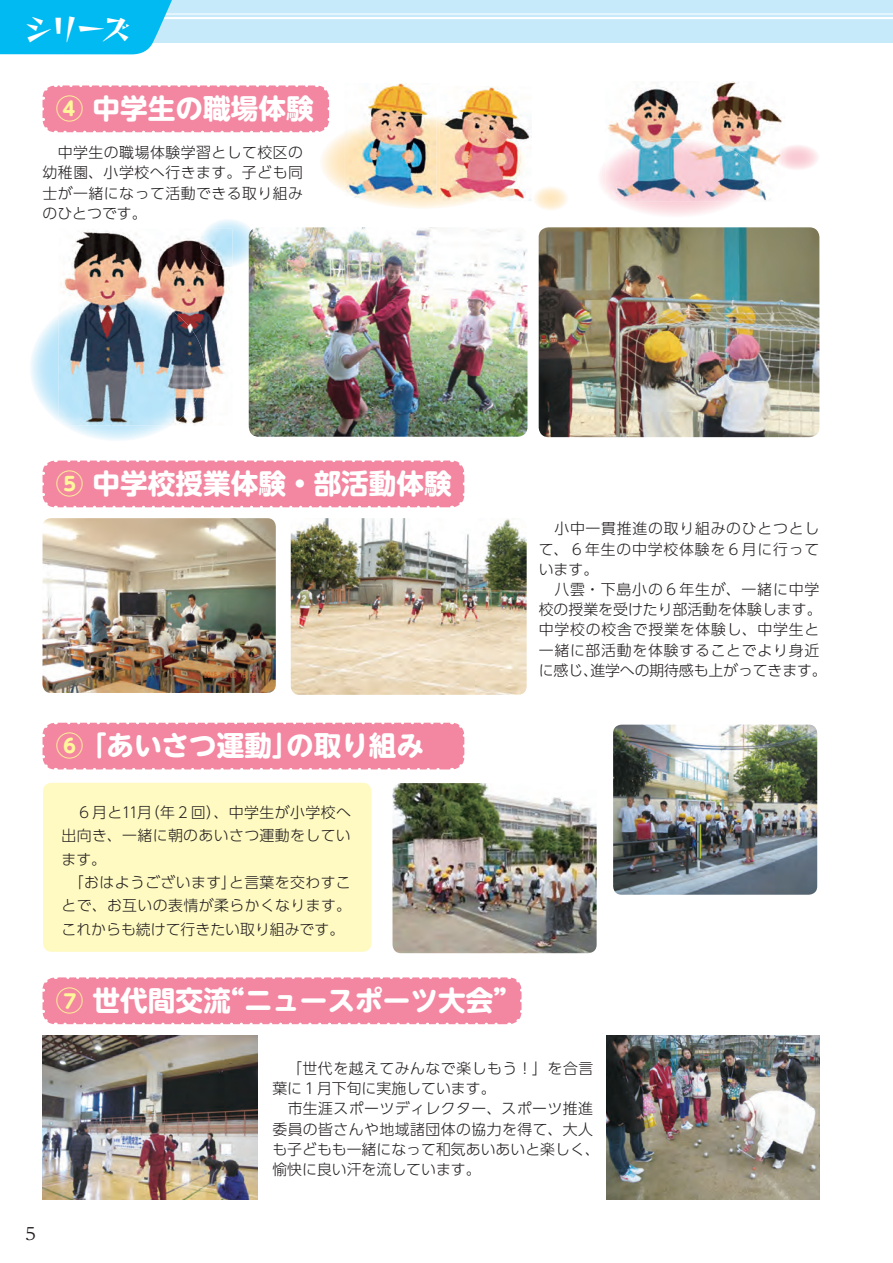
<style>
.page{position:relative;width:893px;height:1263px;background:#fff}
.page>*{position:absolute;margin:0;border:0;box-sizing:border-box;transform-origin:0 0}
.t1{font:29.7px "Reggae CID B";color:#fff}
.t2{font:700 27.6px "UD Shin M Go Pro";color:#fff}
.t3{font:16.95px "UD Reimin Pro";color:#231f20}
.t4{font:300 14.85px/20.2px "UD Shin Go Pro";letter-spacing:.03em;color:#231f20;text-align:justify}
.t5{font:300 14.85px/20.2px "UD Shin Go Pro";letter-spacing:.05em;color:#231f20;text-align:center}
.t6{font:300 14.85px "UD Shin Go Pro";color:#231f20}
.s1{color:#fff79a}
</style>
<div class="page">
<div style="left:0;top:0;width:893px;height:43px;background:#c6eafa"></div>
<hr style="left:149px;top:17px;width:744px;height:2px;background:#fff">
<hr style="left:149px;top:13px;width:744px;height:2px;background:#fff">
<svg style="left:0;top:0;width:177px;height:54px;background:#15bff2"></svg>
<img style="left:207px;top:220px;width:42px;height:47px">
<img style="left:31px;top:315px;width:139px;height:125px">
<img style="left:249px;top:227px;width:278px;height:210px">
<img style="left:539px;top:227px;width:280px;height:210px">
<div style="left:43px;top:85px;width:286px;height:47px;background:#f386a0;border-radius:13px"></div>
<svg style="left:42px;top:109px;width:14px;height:24px"></svg>
<svg style="left:65px;top:118px;width:264px;height:15px"></svg>
<svg style="left:316px;top:85px;width:14px;height:24px"></svg>
<svg style="left:42px;top:85px;width:265px;height:15px"></svg>
<img style="left:43px;top:518px;width:233px;height:175px">
<img style="left:291px;top:518px;width:236px;height:177px">
<div style="left:43px;top:460px;width:421px;height:47px;background:#f386a0;border-radius:13px"></div>
<svg style="left:42px;top:484px;width:14px;height:24px"></svg>
<svg style="left:65px;top:493px;width:400px;height:15px"></svg>
<svg style="left:452px;top:460px;width:13px;height:24px"></svg>
<svg style="left:42px;top:460px;width:400px;height:15px"></svg>
<div style="left:43px;top:783px;width:328px;height:169px;background:#fffac1;border-radius:9px"></div>
<img style="left:613px;top:725px;width:204px;height:170px">
<img style="left:392px;top:783px;width:205px;height:170px">
<div style="left:43px;top:723px;width:421px;height:46px;background:#f386a0;border-radius:13px"></div>
<svg style="left:42px;top:746px;width:14px;height:24px"></svg>
<svg style="left:65px;top:755px;width:400px;height:15px"></svg>
<svg style="left:452px;top:723px;width:13px;height:23px"></svg>
<svg style="left:42px;top:722px;width:400px;height:15px"></svg>
<img style="left:43px;top:1036px;width:215px;height:163px">
<img style="left:607px;top:1036px;width:213px;height:163px">
<div style="left:43px;top:977px;width:479px;height:47px;background:#f386a0;border-radius:13px"></div>
<svg style="left:42px;top:1001px;width:14px;height:24px"></svg>
<svg style="left:65px;top:1010px;width:457px;height:15px"></svg>
<svg style="left:509px;top:977px;width:13px;height:24px"></svg>
<svg style="left:42px;top:977px;width:457px;height:15px"></svg>
<img style="left:607px;top:81px;width:176px;height:120px">
<img style="left:776px;top:147px;width:9px;height:21px">
<img style="left:605px;top:138px;width:150px;height:64px">
<img style="left:458px;top:86px;width:74px;height:115px">
<img style="left:437px;top:116px;width:88px;height:85px">
<img style="left:364px;top:83px;width:64px;height:32px">
<img style="left:345px;top:115px;width:92px;height:83px">
<img style="left:437px;top:116px;width:3px;height:82px">
<img style="left:61px;top:231px;width:167px;height:188px">
<img style="left:200px;top:229px;width:32px;height:38px">
<img style="left:59px;top:295px;width:146px;height:130px">
<h1 class="t1" style="left:23px;top:8px;width:109px">シリーズ</h1>
<h2 class="t2" style="left:56px;top:86px;width:259px"><span class="s1">④</span> 中学生の職場体験</h2>
<p class="t4" style="left:43px;top:142px;width:262px;text-indent:15px">中学生の職場体験学習として校区の幼稚園、小学校へ行きます。子ども同士が一緒になって活動できる取り組みのひとつです。</p>
<h2 class="t2" style="left:56px;top:461px;width:398px"><span class="s1">⑤</span> 中学校授業体験・部活動体験</h2>
<h2 class="t2" style="left:56px;top:723px;width:370px"><span class="s1">⑥</span> 「あいさつ運動」の取り組み</h2>
<p class="t4" style="left:77px;top:801px;width:276px">６月と11月（年２回）、中学生が小学校へ</p>
<p class="t4" style="left:62px;top:825px;width:291px">出向き、一緒に朝のあいさつ運動をしてい</p>
<p class="t4" style="left:62px;top:848px;width:46px">ます。</p>
<p class="t4" style="left:69px;top:872px;width:283px">「おはようございます」と言葉を交わすこ</p>
<p class="t4" style="left:62px;top:895px;width:291px">とで、お互いの表情が柔らかくなります。</p>
<p class="t6" style="left:62px;top:917px;width:284px">これからも続けて行きたい取り組みです。</p>
<h2 class="t2" style="left:56px;top:978px;width:467px"><span class="s1">⑦</span> 世代間交流“ニュースポーツ大会”</h2>
<p class="t4" style="left:539px;top:518px;width:282px;text-indent:16px">小中一貫推進の取り組みのひとつとして、６年生の中学校体験を６月に行っています。</p>
<p class="t5" style="left:539px;top:579px;width:289px">八雲・下島小の６年生が、一緒に中学<br>校の授業を受けたり部活動を体験します。中学校の校舎で授業を体験し、中学生と一緒に部活動を体験することでより身近に感じ、進学への期待感も上がってきます。</p>
<p class="t3" style="left:26px;top:1220px;width:12px">5</p>
<p class="t4" style="left:272px;top:1058px;width:322px;text-indent:15px">「世代を越えてみんなで楽しもう！」を合言葉に１月下旬に実施しています。</p>
<p class="t4" style="left:272px;top:1098px;width:329px;text-align:left;text-indent:15px">市生涯スポーツディレクター、スポーツ推進委員の皆さんや地域諸団体の協力を得て、大人も子どもも一緒になって和気あいあいと楽しく、愉快に良い汗を流しています。</p>
</div>
